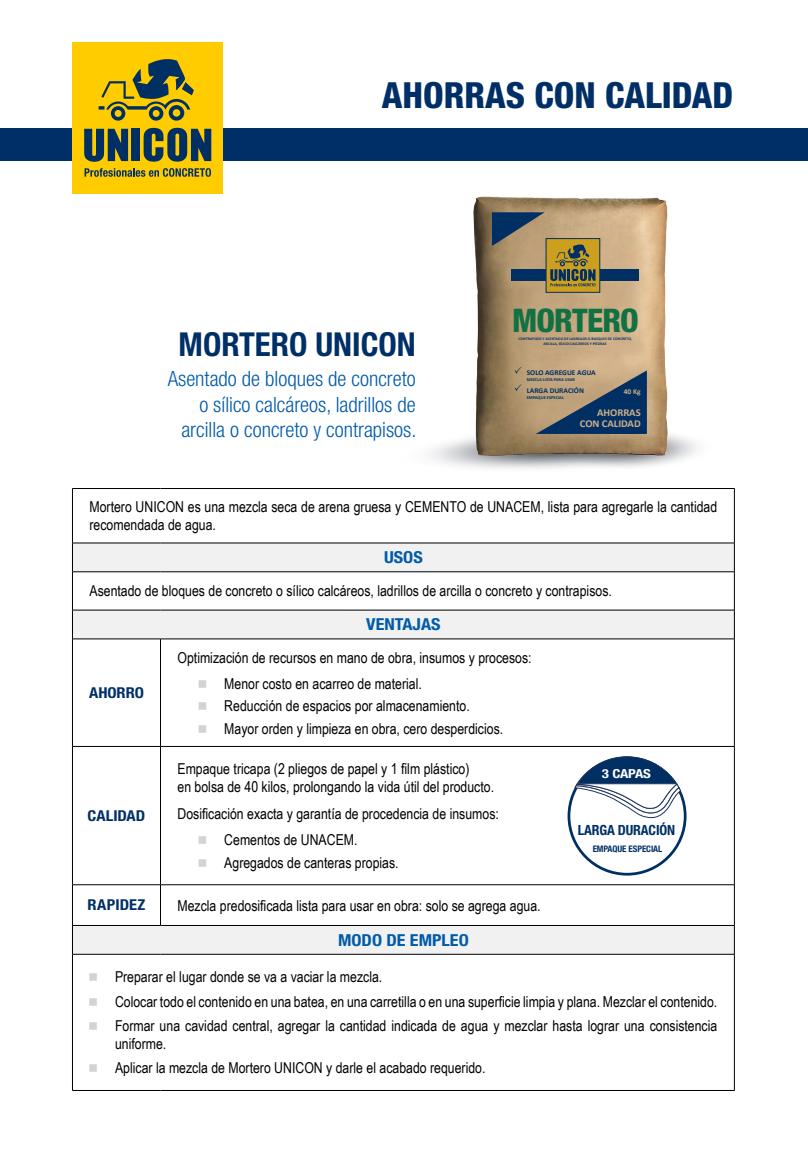
<style>
.page{position:relative;width:808px;height:1149px;background:#fff}
.page>*{position:absolute;margin:0;border:0;box-sizing:border-box;transform-origin:0 0}
.t1{font:800 condensed 36px "Helvetica Neue LT Std";color:#002f67}
.t2{font:700 condensed 33px "Helvetica Neue LT Std";color:#002f67}
.t3{font:800 condensed 32.55px "Helvetica Neue LT Std";letter-spacing:-.025em;color:#127143}
.t4{font:300 condensed 21px/25.2px "Helvetica Neue LT Std";color:#005baa;text-align:right}
.t5{font:700 condensed 16.5px "Helvetica Neue LT Std";color:#005baa;scale:1.1 1}
.t6{font:15px/24.5px "Arial Narrow";color:#000}
.t7{font:700 condensed 15px "Helvetica Neue LT Std";color:#002f67;scale:1.1 1}
.t8{font:700 condensed 14.1px "Helvetica Neue LT Std";letter-spacing:-.01em;color:#003063}
.t9{font:700 condensed 12.45px "Helvetica Neue LT Std";letter-spacing:-.02em;color:#fff;scale:1.2 1}
.t10{font:700 10.5px/11.6px "Calibri";letter-spacing:-.005em;color:#ceae89;text-align:right}
.t11{font:700 condensed 9px "Helvetica Neue LT Std";letter-spacing:-.01em;color:#003063}
.t12{font:700 7.35px "Calibri";color:#003063}
.t13{font:700 7.35px "Calibri";color:#ceae89}
.t14{font:700 4.5px "Calibri";color:#003063}
.t15{font:700 3.9px/5.1px "Calibri";color:#003063;text-align:center}
</style>
<div class="page">
<div style="left:0;top:128px;width:808px;height:33px;background:#002f67"></div>
<svg style="left:73px;top:543px;width:661px;height:410px"></svg>
<hr style="left:72px;top:488px;width:88px;height:1px;background:#000">
<hr style="left:72px;top:488px;width:1px;height:54px;background:#000">
<hr style="left:160px;top:488px;width:574px;height:1px;background:#000">
<hr style="left:734px;top:488px;width:1px;height:54px;background:#000">
<svg style="left:734px;top:543px;width:1px;height:28px"></svg>
<hr style="left:72px;top:572px;width:1px;height:37px;background:#000">
<hr style="left:72px;top:639px;width:1px;height:107px;background:#000">
<hr style="left:72px;top:746px;width:88px;height:1px;background:#000">
<hr style="left:72px;top:746px;width:1px;height:138px;background:#000">
<hr style="left:160px;top:746px;width:574px;height:1px;background:#000">
<hr style="left:72px;top:884px;width:1px;height:41px;background:#000">
<hr style="left:72px;top:954px;width:1px;height:135px;background:#000">
<hr style="left:72px;top:1089px;width:88px;height:1px;background:#000">
<hr style="left:160px;top:1089px;width:574px;height:1px;background:#000">
<hr style="left:734px;top:572px;width:1px;height:37px;background:#000">
<hr style="left:160px;top:639px;width:1px;height:107px;background:#000">
<hr style="left:734px;top:639px;width:1px;height:107px;background:#000">
<hr style="left:160px;top:746px;width:1px;height:138px;background:#000">
<hr style="left:734px;top:746px;width:1px;height:138px;background:#000">
<hr style="left:160px;top:884px;width:1px;height:41px;background:#000">
<hr style="left:734px;top:884px;width:1px;height:41px;background:#000">
<hr style="left:734px;top:954px;width:1px;height:135px;background:#000">
<svg style="left:72px;top:543px;width:1px;height:28px"></svg>
<hr style="left:72px;top:542px;width:88px;height:1px;background:#000">
<hr style="left:160px;top:542px;width:574px;height:1px;background:#000">
<hr style="left:72px;top:571px;width:88px;height:1px;background:#000">
<hr style="left:160px;top:571px;width:574px;height:1px;background:#000">
<svg style="left:72px;top:610px;width:1px;height:28px"></svg>
<hr style="left:72px;top:609px;width:88px;height:1px;background:#000">
<hr style="left:160px;top:609px;width:574px;height:1px;background:#000">
<svg style="left:734px;top:610px;width:1px;height:28px"></svg>
<hr style="left:72px;top:638px;width:88px;height:1px;background:#000">
<hr style="left:160px;top:638px;width:574px;height:1px;background:#000">
<svg style="left:72px;top:925px;width:1px;height:28px"></svg>
<hr style="left:72px;top:884px;width:88px;height:1px;background:#000">
<hr style="left:160px;top:884px;width:574px;height:1px;background:#000">
<hr style="left:72px;top:924px;width:88px;height:1px;background:#000">
<hr style="left:160px;top:924px;width:574px;height:1px;background:#000">
<svg style="left:734px;top:925px;width:1px;height:28px"></svg>
<hr style="left:72px;top:953px;width:88px;height:1px;background:#000">
<hr style="left:160px;top:953px;width:574px;height:1px;background:#000">
<div style="left:565px;top:755px;width:126px;height:127px;background:#fff;border-radius:50%"></div>
<div style="left:72px;top:43px;width:151px;height:150px;background:#fc0"></div>
<svg style="left:84px;top:129px;width:44px;height:33px"></svg>
<div style="left:132px;top:129px;width:8px;height:32px;background:#003063"></div>
<svg style="left:144px;top:128px;width:67px;height:34px"></svg>
<svg style="left:99px;top:59px;width:95px;height:62px"></svg>
<svg style="left:85px;top:168px;width:126px;height:9px"></svg>
<div style="left:567px;top:756px;width:119px;height:119px;border:3px solid #003063;border-radius:50%"></div>
<svg style="left:574px;top:756px;width:107px;height:62px"></svg>
<img style="left:473px;top:196px;width:195px;height:170px">
<div style="left:511px;top:269px;width:127px;height:12px;background:#003063"></div>
<svg style="left:548px;top:240px;width:50px;height:50px"></svg>
<div style="left:546px;top:238px;width:54px;height:54px;border:1px solid #003063"></div>
<svg style="left:492px;top:212px;width:103px;height:74px"></svg>
<svg style="left:428px;top:366px;width:270px;height:103px"></svg>
<h1 class="t1" style="left:382px;top:73px;width:353px">AHORRAS CON CALIDAD</h1>
<h2 class="t2" style="left:179px;top:324px;width:239px">MORTERO UNICON</h2>
<h3 class="t4" style="left:168px;top:366px;width:250px">Asentado de bloques de concreto o sílico calcáreos, ladrillos de arcilla o concreto y contrapisos.</h3>
<h3 class="t3" style="left:512px;top:300px;width:128px">MORTERO</h3>
<p class="t15" style="left:518px;top:336px;width:115px">CONTRAPISOS Y ASENTADO DE LADRILLOS O BLOQUES DE CONCRETO,<br>ARCILLA, SÍLICO CALCÁREOS Y PIEDRAS</p>
<p class="t12" style="left:527px;top:368px;width:71px">SOLO AGREGUE AGUA</p>
<p class="t14" style="left:527px;top:377px;width:50px">MEZCLA LISTA PARA USAR</p>
<p class="t12" style="left:527px;top:385px;width:59px">LARGA DURACIÓN</p>
<p class="t14" style="left:527px;top:394px;width:39px">EMPAQUE ESPECIAL</p>
<p class="t13" style="left:624px;top:387px;width:18px">40 Kg</p>
<p class="t10" style="left:580px;top:406px;width:62px">AHORRAS<br>CON CALIDAD</p>
<p class="t6" style="left:89px;top:497px;width:629px;line-height:18px">Mortero UNICON es una mezcla seca de arena gruesa y CEMENTO de UNACEM, lista para agregarle la cantidad recomendada de agua.</p>
<p class="t5" style="left:384px;top:547px;width:37px">USOS</p>
<p class="t6" style="left:89px;top:578px;width:524px">Asentado de bloques de concreto o sílico calcáreos, ladrillos de arcilla o concreto y contrapisos.</p>
<p class="t5" style="left:366px;top:614px;width:69px">VENTAJAS</p>
<p class="t7" style="left:89px;top:683px;width:51px">AHORRO</p>
<p class="t7" style="left:88px;top:806px;width:54px">CALIDAD</p>
<p class="t6" style="left:199px;top:643px;width:334px;line-height:26.5px;text-indent:-21px">Optimización de recursos en mano de obra, insumos y procesos: <sup>+</sup> Menor costo en acarreo de material.</p>
<p class="t6" style="left:199px;top:694px;width:306px;line-height:22.2px"><sup>+</sup> Reducción de espacios por almacenamiento.<br><sup>+</sup> Mayor orden y limpieza en obra, cero desperdicios.</p>
<p class="t6" style="left:177px;top:759px;width:318px;line-height:18px">Empaque tricapa (2 pliegos de papel y 1 film plástico)<br>en bolsa de 40 kilos, prolongando la vida útil del producto.</p>
<p class="t6" style="left:199px;top:799px;width:302px;line-height:26.5px;text-indent:-21px">Dosificación exacta y garantía de procedencia de insumos: <sup>+</sup> Cementos de UNACEM.</p>
<p class="t6" style="left:199px;top:849px;width:201px"><sup>+</sup> Agregados de canteras propias.</p>
<p class="t9" style="left:602px;top:765px;width:42px">3 CAPAS</p>
<p class="t8" style="left:578px;top:820px;width:99px">LARGA DURACIÓN</p>
<p class="t11" style="left:593px;top:843px;width:71px">EMPAQUE ESPECIAL</p>
<p class="t7" style="left:88px;top:895px;width:54px">RAPIDEZ</p>
<p class="t6" style="left:177px;top:892px;width:365px">Mezcla predosificada lista para usar en obra: solo se agrega agua.</p>
<p class="t5" style="left:338px;top:929px;width:120px">MODO DE EMPLEO</p>
<p class="t6" style="left:89px;top:963px;width:629px"><sup>+</sup> Preparar el lugar donde se va a vaciar la mezcla.<br><sup>+</sup> Colocar todo el contenido en una batea, en una carretilla o en una superficie limpia y plana. Mezclar el contenido. <sup>+</sup> Formar una cavidad central, agregar la cantidad indicada de agua y mezclar hasta lograr una consistencia</p>
<p class="t6" style="left:89px;top:1030px;width:398px;text-indent:26px">uniforme.<br><sup>+</sup> Aplicar la mezcla de Mortero UNICON y darle el acabado requerido.</p>
</div>
